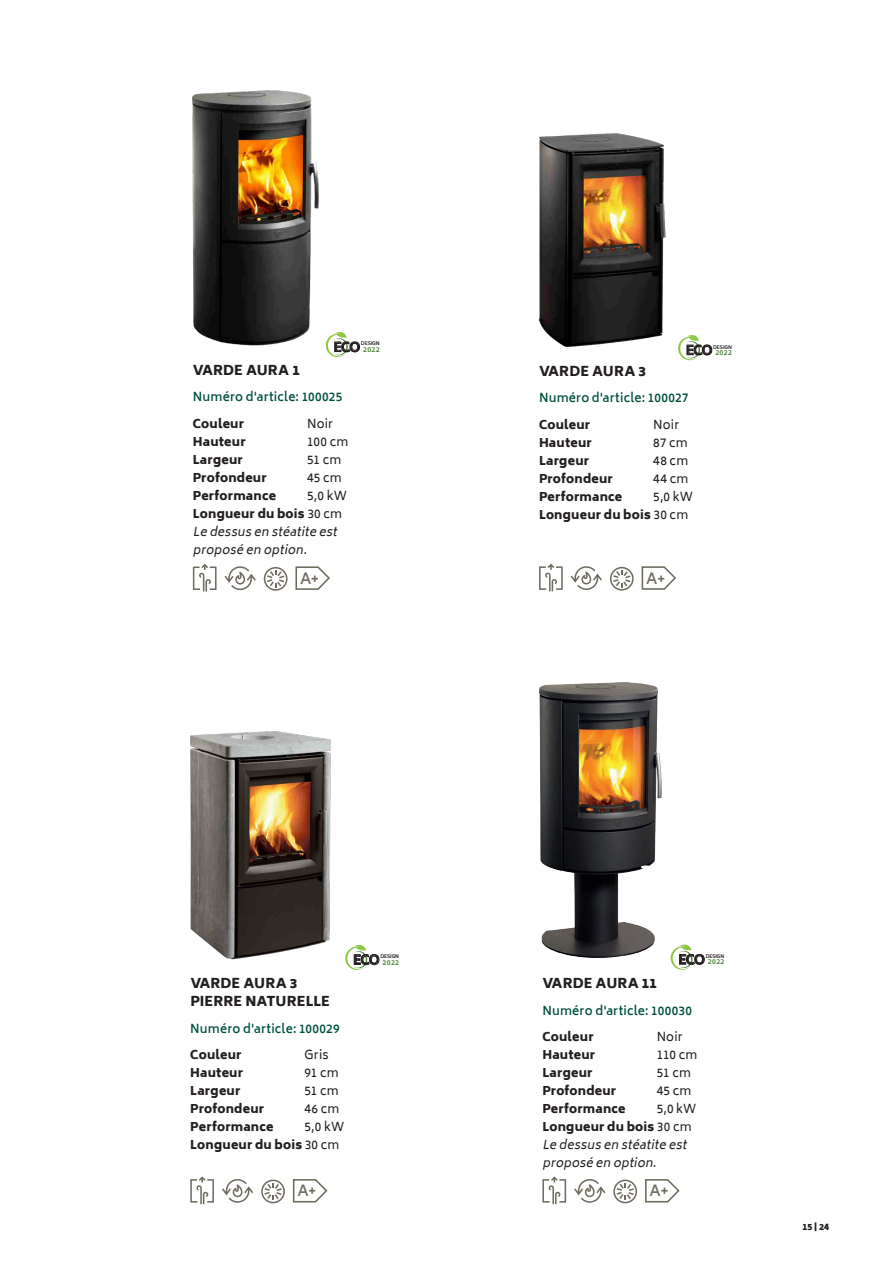
<style>
.page{position:relative;width:893px;height:1263px;background:#fff}
.page>*{position:absolute;margin:0;border:0;box-sizing:border-box;transform-origin:0 0}
.Varde_-_Brødtekst_9{font:600 15px "Biryani";color:#706c60}
.Varde_-_Brødtekst_9-2{font:900 13.5px/18px "Biryani";letter-spacing:.005em;color:#231f20}
.t1{font:700 12.6px "Biryani";letter-spacing:-.05em;color:#231f20}
.Varde_-_Brødtekst_9-3{font:900 12px "Biryani";letter-spacing:.015em;color:#231f20}
.Varde_-_Brødtekst_9-4{font:600 12px "Biryani";letter-spacing:.015em;color:#00503f}
.Varde_-_Brødtekst_9-5{font:12px "Biryani";letter-spacing:.015em;color:#231f20}
.Varde_-_Brødtekst_9-6{font:italic 12px/18px "Biryani";color:#231f20}
.t2{font:900 9px "Biryani";color:#231f20}
.t3{font:700 7.05px "Biryani";letter-spacing:.05em;color:#558741}
.t4{font:700 4.8px "Biryani";letter-spacing:-.025em;color:#231f20}
.s1{font-weight:400}
</style>
<div class="page">
<img style="left:192px;top:90px;width:134px;height:257px">
<svg style="left:193px;top:564px;width:24px;height:27px"></svg>
<svg style="left:224px;top:566px;width:32px;height:24px"></svg>
<svg style="left:264px;top:567px;width:23px;height:24px"></svg>
<svg style="left:295px;top:566px;width:35px;height:24px"></svg>
<svg style="left:326px;top:332px;width:34px;height:26px"></svg>
<img style="left:538px;top:133px;width:128px;height:214px">
<svg style="left:539px;top:564px;width:24px;height:27px"></svg>
<svg style="left:571px;top:566px;width:31px;height:24px"></svg>
<svg style="left:610px;top:567px;width:24px;height:24px"></svg>
<svg style="left:641px;top:566px;width:35px;height:24px"></svg>
<svg style="left:678px;top:335px;width:34px;height:26px"></svg>
<svg style="left:542px;top:1176px;width:24px;height:28px"></svg>
<svg style="left:574px;top:1179px;width:31px;height:24px"></svg>
<svg style="left:613px;top:1179px;width:24px;height:24px"></svg>
<svg style="left:645px;top:1179px;width:35px;height:24px"></svg>
<img style="left:539px;top:682px;width:132px;height:279px">
<svg style="left:671px;top:944px;width:34px;height:26px"></svg>
<svg style="left:190px;top:1176px;width:24px;height:28px"></svg>
<svg style="left:222px;top:1179px;width:31px;height:24px"></svg>
<svg style="left:261px;top:1179px;width:24px;height:24px"></svg>
<svg style="left:292px;top:1179px;width:36px;height:24px"></svg>
<img style="left:190px;top:731px;width:141px;height:229px">
<svg style="left:345px;top:944px;width:34px;height:26px"></svg>
<p class="t4" style="left:361px;top:341px;width:20px">DESIGN</p>
<p class="t3" style="left:363px;top:345px;width:18px">2022</p>
<p class="t1" style="left:334px;top:340px;width:28px">ECO</p>
<p class="t4" style="left:713px;top:344px;width:20px">DESIGN</p>
<p class="t3" style="left:715px;top:348px;width:18px">2022</p>
<p class="t1" style="left:686px;top:343px;width:28px">ECO</p>
<p class="Varde_-_Brødtekst_9-2" style="left:193px;top:361px;width:108px">VARDE AURA 1</p>
<p class="Varde_-_Brødtekst_9-4" style="left:193px;top:390px;width:151px">Numéro d'article: 100025</p>
<p class="Varde_-_Brødtekst_9-3" style="left:193px;top:417px;width:53px">Couleur</p>
<p class="Varde_-_Brødtekst_9-5" style="left:307px;top:417px;width:27px">Noir</p>
<p class="Varde_-_Brødtekst_9-3" style="left:193px;top:435px;width:54px">Hauteur</p>
<p class="Varde_-_Brødtekst_9-5" style="left:307px;top:435px;width:43px">100 cm</p>
<p class="Varde_-_Brødtekst_9-3" style="left:193px;top:453px;width:52px">Largeur</p>
<p class="Varde_-_Brødtekst_9-5" style="left:307px;top:453px;width:36px">51 cm</p>
<p class="Varde_-_Brødtekst_9-3" style="left:193px;top:471px;width:75px">Profondeur</p>
<p class="Varde_-_Brødtekst_9-5" style="left:307px;top:471px;width:36px">45 cm</p>
<p class="Varde_-_Brødtekst_9-3" style="left:193px;top:489px;width:85px">Performance</p>
<p class="Varde_-_Brødtekst_9-5" style="left:307px;top:489px;width:41px">5,0 kW</p>
<p class="Varde_-_Brødtekst_9-3" style="left:193px;top:507px;width:151px">Longueur du bois <span class="s1">30 cm</span></p>
<p class="Varde_-_Brødtekst_9-6" style="left:193px;top:523px;width:149px">Le dessusen stéatite est proposé en option.</p>
<p class="Varde_-_Brødtekst_9" style="left:300px;top:570px;width:21px">A+</p>
<p class="Varde_-_Brødtekst_9-2" style="left:539px;top:362px;width:108px">VARDE AURA 3</p>
<p class="Varde_-_Brødtekst_9-4" style="left:539px;top:391px;width:151px">Numéro d'article: 100027</p>
<p class="Varde_-_Brødtekst_9-3" style="left:539px;top:417px;width:53px">Couleur</p>
<p class="Varde_-_Brødtekst_9-5" style="left:653px;top:417px;width:27px">Noir</p>
<p class="Varde_-_Brødtekst_9-3" style="left:539px;top:435px;width:54px">Hauteur</p>
<p class="Varde_-_Brødtekst_9-5" style="left:653px;top:435px;width:36px">87 cm</p>
<p class="Varde_-_Brødtekst_9-3" style="left:539px;top:453px;width:52px">Largeur</p>
<p class="Varde_-_Brødtekst_9-5" style="left:653px;top:453px;width:36px">48 cm</p>
<p class="Varde_-_Brødtekst_9-3" style="left:539px;top:471px;width:75px">Profondeur</p>
<p class="Varde_-_Brødtekst_9-5" style="left:653px;top:471px;width:36px">44 cm</p>
<p class="Varde_-_Brødtekst_9-3" style="left:539px;top:489px;width:85px">Performance</p>
<p class="Varde_-_Brødtekst_9-5" style="left:653px;top:489px;width:41px">5,0 kW</p>
<p class="Varde_-_Brødtekst_9-3" style="left:539px;top:507px;width:151px">Longueur du bois <span class="s1">30 cm</span></p>
<p class="Varde_-_Brødtekst_9" style="left:646px;top:570px;width:21px">A+</p>
<p class="Varde_-_Brødtekst_9-2" style="left:190px;top:975px;width:141px">VARDE AURA 3<br>PIERRE NATURELLE</p>
<p class="Varde_-_Brødtekst_9-4" style="left:190px;top:1022px;width:151px">Numéro d'article: 100029</p>
<p class="Varde_-_Brødtekst_9-3" style="left:190px;top:1048px;width:53px">Couleur</p>
<p class="Varde_-_Brødtekst_9-5" style="left:304px;top:1048px;width:26px">Gris</p>
<p class="Varde_-_Brødtekst_9-3" style="left:190px;top:1066px;width:54px">Hauteur</p>
<p class="Varde_-_Brødtekst_9-5" style="left:304px;top:1066px;width:36px">91 cm</p>
<p class="Varde_-_Brødtekst_9-3" style="left:190px;top:1084px;width:52px">Largeur</p>
<p class="Varde_-_Brødtekst_9-5" style="left:304px;top:1084px;width:36px">51 cm</p>
<p class="Varde_-_Brødtekst_9-3" style="left:190px;top:1102px;width:75px">Profondeur</p>
<p class="Varde_-_Brødtekst_9-5" style="left:304px;top:1102px;width:36px">46 cm</p>
<p class="Varde_-_Brødtekst_9-3" style="left:190px;top:1120px;width:85px">Performance</p>
<p class="Varde_-_Brødtekst_9-5" style="left:304px;top:1120px;width:41px">5,0 kW</p>
<p class="Varde_-_Brødtekst_9-3" style="left:190px;top:1138px;width:151px">Longueur du bois <span class="s1">30 cm</span></p>
<p class="Varde_-_Brødtekst_9" style="left:297px;top:1182px;width:21px">A+</p>
<p class="t4" style="left:380px;top:954px;width:20px">DESIGN</p>
<p class="t3" style="left:383px;top:958px;width:18px">2022</p>
<p class="t1" style="left:353px;top:953px;width:28px">ECO</p>
<p class="t4" style="left:706px;top:954px;width:20px">DESIGN</p>
<p class="t3" style="left:708px;top:958px;width:18px">2022</p>
<p class="t1" style="left:678px;top:952px;width:28px">ECO</p>
<p class="Varde_-_Brødtekst_9-2" style="left:542px;top:975px;width:116px">VARDE AURA 11</p>
<p class="Varde_-_Brødtekst_9-4" style="left:542px;top:1004px;width:151px">Numéro d'article: 100030</p>
<p class="Varde_-_Brødtekst_9-3" style="left:542px;top:1030px;width:53px">Couleur</p>
<p class="Varde_-_Brødtekst_9-5" style="left:657px;top:1030px;width:27px">Noir</p>
<p class="Varde_-_Brødtekst_9-3" style="left:542px;top:1048px;width:54px">Hauteur</p>
<p class="Varde_-_Brødtekst_9-5" style="left:657px;top:1048px;width:42px">110 cm</p>
<p class="Varde_-_Brødtekst_9-3" style="left:542px;top:1066px;width:52px">Largeur</p>
<p class="Varde_-_Brødtekst_9-5" style="left:657px;top:1066px;width:36px">51 cm</p>
<p class="Varde_-_Brødtekst_9-3" style="left:542px;top:1084px;width:75px">Profondeur</p>
<p class="Varde_-_Brødtekst_9-5" style="left:657px;top:1084px;width:36px">45 cm</p>
<p class="Varde_-_Brødtekst_9-3" style="left:542px;top:1102px;width:85px">Performance</p>
<p class="Varde_-_Brødtekst_9-5" style="left:657px;top:1102px;width:41px">5,0 kW</p>
<p class="Varde_-_Brødtekst_9-3" style="left:542px;top:1120px;width:151px">Longueur du bois <span class="s1">30 cm</span></p>
<p class="Varde_-_Brødtekst_9-6" style="left:542px;top:1136px;width:149px">Le dessusen stéatite est proposé en option.</p>
<p class="Varde_-_Brødtekst_9" style="left:650px;top:1182px;width:21px">A+</p>
<p class="t2" style="left:802px;top:1222px;width:28px">15 | 24</p>
</div>
